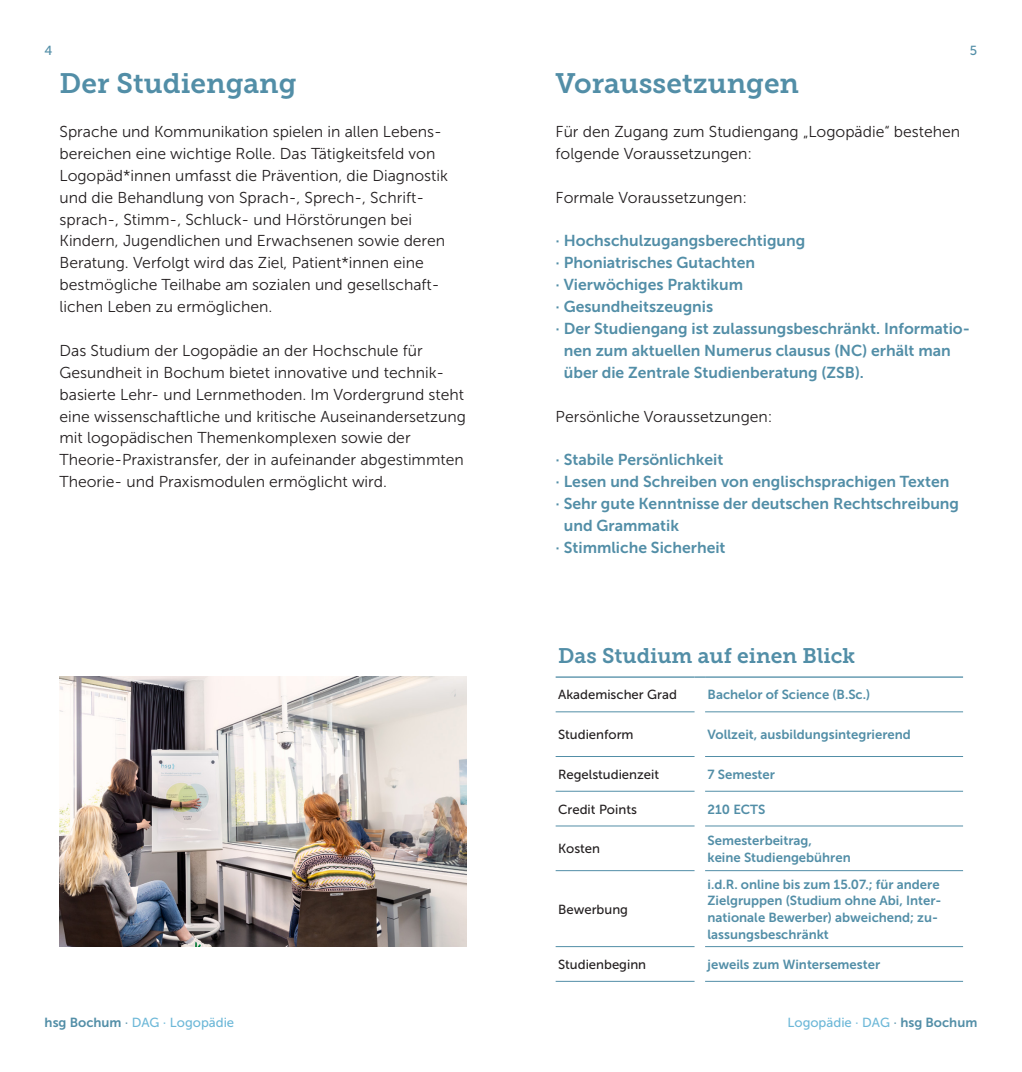
<style>
.page{position:relative;width:1022px;height:1072px;background:#fff}
.page>*{position:absolute;margin:0;border:0;box-sizing:border-box;transform-origin:0 0}
.Head-Bold{font:28px "Museo Slab 700";color:#528ea7}
.Tabellen_8_Pt{font:21px "Museo Slab 700";color:#528ea7}
.Fliesstext{font:15.75px/21.9px "Museo Sans 300";color:#231f20}
.Fliesstext-2{font:15.75px/21.9px "Museo Sans 700";color:#528ea7}
.Tabellen_8_Pt-2{font:13.12px/16.6px "Museo Sans 700";color:#528ea7}
.Tabellen_8_Pt-3{font:13.12px "Museo Sans 500";color:#231f20}
.t1{font:13.12px "Museo Sans 500";color:#6db8d8}
.t2{font:13.12px "Museo Sans 500";color:#528ea7}
.s1{font-family:"Museo Sans 700";color:#528ea7}
.s2{color:#528ea7}
</style>
<div class="page">
<hr style="left:556px;top:981px;width:138px;height:1px;background:#528ea7">
<hr style="left:556px;top:946px;width:138px;height:1px;background:#528ea7">
<hr style="left:556px;top:676px;width:138px;height:1px;background:#528ea7">
<hr style="left:556px;top:711px;width:138px;height:1px;background:#528ea7">
<hr style="left:556px;top:756px;width:138px;height:1px;background:#528ea7">
<hr style="left:556px;top:791px;width:138px;height:1px;background:#528ea7">
<hr style="left:556px;top:825px;width:138px;height:1px;background:#528ea7">
<hr style="left:556px;top:870px;width:138px;height:1px;background:#528ea7">
<hr style="left:705px;top:676px;width:258px;height:1px;background:#528ea7">
<hr style="left:705px;top:711px;width:258px;height:1px;background:#528ea7">
<hr style="left:705px;top:756px;width:258px;height:1px;background:#528ea7">
<hr style="left:705px;top:791px;width:258px;height:1px;background:#528ea7">
<hr style="left:705px;top:825px;width:258px;height:1px;background:#528ea7">
<hr style="left:705px;top:870px;width:258px;height:1px;background:#528ea7">
<hr style="left:705px;top:946px;width:258px;height:1px;background:#528ea7">
<hr style="left:705px;top:981px;width:258px;height:1px;background:#528ea7">
<img style="left:60px;top:677px;width:406px;height:269px">
<p class="t2" style="left:45px;top:43px;width:9px">4</p>
<p class="t2" style="left:970px;top:43px;width:9px">5</p>
<p class="Head-Bold" style="left:60px;top:68px;width:239px">Der Studiengang</p>
<p class="Fliesstext" style="left:60px;top:121px;width:390px">Sprache und Kommunikation spielen in allen Lebens&shy;bereichen eine wichtige Rolle. Das Tätigkeitsfeld von Logopäd*innen umfasst die Prävention, die Diagnostik und die Behandlung von Sprach-, Sprech-, Schrift&shy;sprach-, Stimm-, Schluck- und Hörstörungen bei Kindern, Jugendlichen und Erwachsenen sowie deren Beratung. Verfolgt wird das Ziel, Patient*innen eine bestmögliche Teilhabe am sozialen und gesellschaft&shy;lichen Leben zu ermöglichen.</p>
<p class="Fliesstext" style="left:60px;top:340px;width:408px">Das Studium der Logopädie an der Hochschule für Gesundheit in Bochum bietet innovative und technik&shy;basierte Lehr- und Lernmethoden. Im Vordergrund steht eine wissenschaftliche und kritische Auseinandersetzung mit logopädischen Themenkomplexen sowie der Theorie-Praxistransfer, der in aufeinander abgestimmten Theorie- und Praxismodulen ermöglicht wird.</p>
<p class="Head-Bold" style="left:556px;top:68px;width:245px">Voraussetzungen</p>
<p class="Fliesstext" style="left:556px;top:121px;width:406px">Für den Zugang zum Studiengang „Logopädie“ bestehen folgende Voraussetzungen:</p>
<p class="Fliesstext" style="left:556px;top:186px;width:193px">Formale Voraussetzungen:</p>
<p class="Fliesstext-2" style="left:556px;top:230px;width:251px">· Hochschulzugangsberechtigung</p>
<p class="Fliesstext-2" style="left:556px;top:252px;width:201px">· Phoniatrisches Gutachten</p>
<p class="Fliesstext-2" style="left:556px;top:274px;width:189px">· Vierwöchiges Praktikum</p>
<p class="Fliesstext-2" style="left:556px;top:296px;width:159px">· Gesundheitszeugnis</p>
<p class="Fliesstext-2" style="left:564px;top:317px;width:408px;text-indent:-8px">· Der Studiengang ist zulassungsbeschränkt. Informatio&shy;nen zum aktuellen Numerus clausus (NC) erhält man über die Zentrale Studienberatung (ZSB).</p>
<p class="Fliesstext" style="left:556px;top:405px;width:218px">Persönliche Voraussetzungen:</p>
<p class="Fliesstext-2" style="left:556px;top:449px;width:169px">· Stabile Persönlichkeit</p>
<p class="Fliesstext-2" style="left:556px;top:471px;width:395px">· Lesen und Schreiben von englischsprachigen Texten</p>
<p class="Fliesstext-2" style="left:564px;top:492px;width:397px;text-indent:-8px">· Sehr gute Kenntnisse der deutschen Rechtschreibung und Grammatik</p>
<p class="Fliesstext-2" style="left:556px;top:536px;width:171px">· Stimmliche Sicherheit</p>
<p class="Tabellen_8_Pt" style="left:558px;top:643px;width:299px">Das Studium auf einen Blick</p>
<p class="Tabellen_8_Pt-3" style="left:558px;top:687px;width:120px">Akademischer Grad</p>
<p class="Tabellen_8_Pt-2" style="left:708px;top:686px;width:164px">Bachelor of Science (B.Sc.)</p>
<p class="Tabellen_8_Pt-3" style="left:558px;top:727px;width:77px">Studienform</p>
<p class="Tabellen_8_Pt-2" style="left:708px;top:726px;width:205px">Vollzeit, ausbildungsintegrierend</p>
<p class="Tabellen_8_Pt-3" style="left:558px;top:767px;width:103px">Regelstudienzeit</p>
<p class="Tabellen_8_Pt-2" style="left:708px;top:766px;width:69px">7 Semester</p>
<p class="Tabellen_8_Pt-3" style="left:558px;top:801px;width:80px">Credit Points</p>
<p class="Tabellen_8_Pt-2" style="left:708px;top:800px;width:59px">210 ECTS</p>
<p class="Tabellen_8_Pt-3" style="left:558px;top:841px;width:44px">Kosten</p>
<p class="Tabellen_8_Pt-2" style="left:708px;top:832px;width:106px">Semesterbeitrag,</p>
<p class="Tabellen_8_Pt-2" style="left:708px;top:848px;width:145px">keine Studiengebühren</p>
<p class="Tabellen_8_Pt-3" style="left:558px;top:901px;width:71px">Bewerbung</p>
<p class="Tabellen_8_Pt-2" style="left:708px;top:875px;width:233px">i.d.R. online bis zum 15.07.; für andere</p>
<p class="Tabellen_8_Pt-2" style="left:708px;top:892px;width:235px">Zielgruppen (Studium ohne Abi, Inter&shy;nationale Bewerber) abweichend; zu&shy;lassungsbeschränkt</p>
<p class="Tabellen_8_Pt-3" style="left:558px;top:957px;width:90px">Studienbeginn</p>
<p class="Tabellen_8_Pt-2" style="left:708px;top:956px;width:174px">jeweils zum Wintersemester</p>
<p class="t1" style="left:45px;top:1015px;width:191px"><span class="s1">hsg Bochum</span> <span class="s2">·</span> DAG · Logopädie</p>
<p class="t1" style="left:787px;top:1015px;width:191px">Logopädie · DAG <span class="s2">·</span> <span class="s1">hsg Bochum</span></p>
</div>
